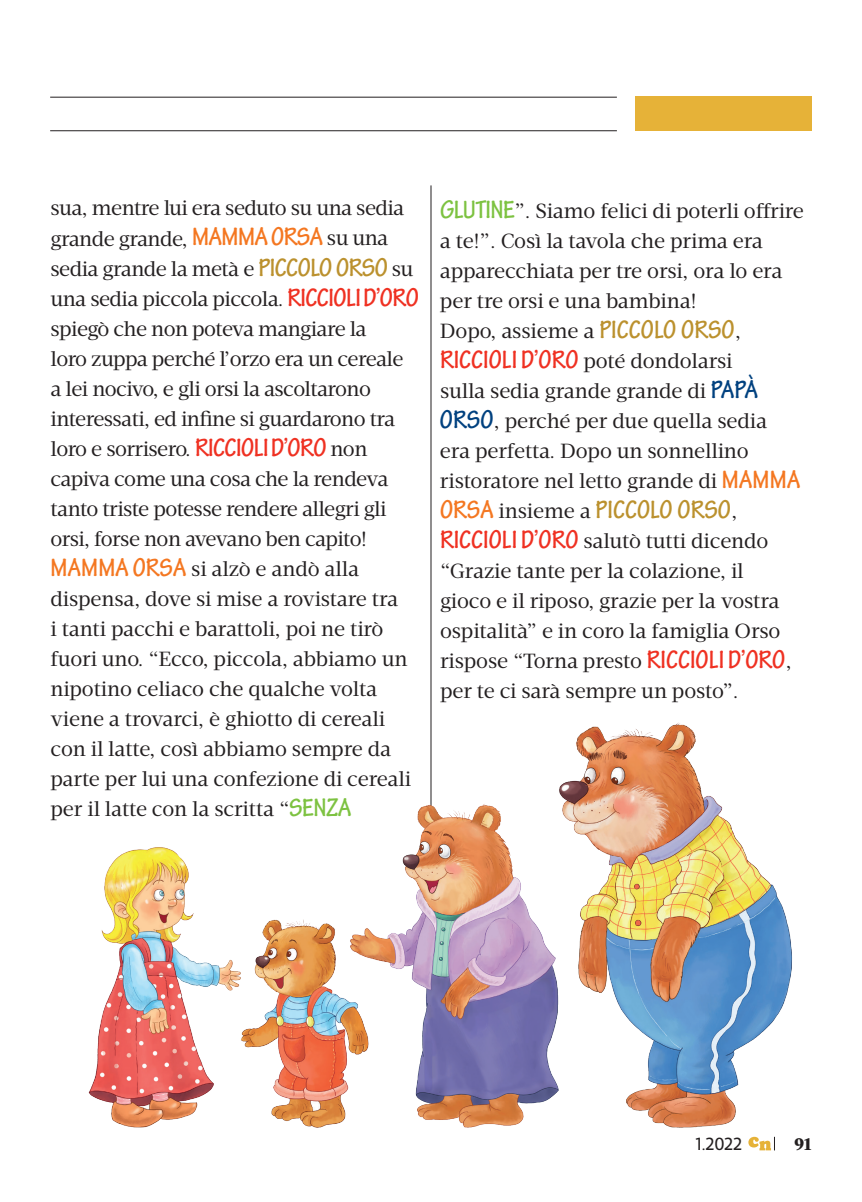
<style>
.page{position:relative;width:862px;height:1202px;background:#fff}
.page>*{position:absolute;margin:0;border:0;box-sizing:border-box;transform-origin:0 0}
.t1{font:700 condensed 27px "Tekton Pro";color:#bb912e}
.t2{font:21px/30px "Velino Text";letter-spacing:-.01em;color:#231f20}
.t3{font:18px "Velino Sans";color:#231f20}
.t4{font:800 18px "Acta";color:#231f20}
.s1{font-family:"Tekton Pro";font-weight:700;font-stretch:condensed;font-size:27px;color:#f47721}
.s2{font-family:"Tekton Pro";font-weight:700;font-stretch:condensed;font-size:27px;color:#bb912e}
.s3{font-family:"Tekton Pro";font-weight:700;font-stretch:condensed;font-size:27px;color:#ef3122}
.s4{font-family:"Tekton Pro";font-weight:700;font-stretch:condensed;font-size:27px;color:#7dc241}
.s5{font-family:"Tekton Pro";font-weight:700;font-stretch:condensed;font-size:27px;color:#01417f}
.s6{color:#f47721}
.s7{font-family:"Velino Text";font-weight:400;font-stretch:normal;font-size:21px;color:#231f20}
</style>
<div class="page">
<hr style="left:50px;top:97px;width:566px;height:1px;background:#231f20">
<hr style="left:50px;top:130px;width:566px;height:1px;background:#231f20">
<svg style="left:748px;top:1140px;width:27px;height:10px"></svg>
<svg style="left:784px;top:96px;width:23px;height:1px"></svg>
<div style="left:634px;top:97px;width:177px;height:34px;background:#e6b238"></div>
<hr style="left:430px;top:185px;width:1px;height:656px;background:#231f20">
<img style="left:88px;top:694px;width:704px;height:446px">
<p class="t2" style="left:50px;top:193px;width:370px">sua, mentre lui era seduto su una sedia grande grande, <span class="s1">MAMMA ORSA</span> su una sedia grande la metà e <span class="s2">PICCOLO ORSO</span> su una sedia piccola piccola. <span class="s3">RICCIOLI D’ORO </span>spiegò che non poteva mangiare la<br>loro zuppa perché l’orzo era un cereale a lei nocivo, e gli orsi la ascoltarono interessati, ed infine si guardarono tra loro e sorrisero. <span class="s3">RICCIOLI D’ORO</span> non capiva come una cosa che la rendeva tanto triste potesse rendere allegri gli orsi, forse non avevano ben capito!<br><span class="s1">MAMMA ORSA</span> si alzò e andò alla dispensa, dove si mise a rovistare tra<br>i tanti pacchi e barattoli, poi ne tirò fuori uno. “Ecco, piccola, abbiamo un nipotino celiaco che qualche volta viene a trovarci, è ghiotto di cereali con il latte, così abbiamo sempre da parte per lui una confezione di cereali per il latte con la scritta “<span class="s4">SENZA</span></p>
<p class="t2" style="left:440px;top:196px;width:365px"><span class="s4">GLUTINE</span>”. Siamo felici di poterli offrire a te!”. Così la tavola che prima era apparecchiata per tre orsi, ora lo era per tre orsi e una bambina!<br>Dopo, assieme a <span class="s2">PICCOLO ORSO</span>, <span class="s3">RICCIOLI D’ORO</span> poté dondolarsi<br>sulla sedia grande grande di <span class="s5">PAPÀ ORSO</span>, perché per due quella sedia<br>era perfetta. Dopo un sonnellino ristoratore nel letto grande di <span class="s1">MAMMA</span></p>
<p class="t1" style="left:440px;top:494px;width:299px"><span class="s6">ORSA</span> <span class="s7">insieme a</span> PICCOLO ORSO<span class="s7">,</span></p>
<p class="t2" style="left:440px;top:526px;width:353px"><span class="s3">RICCIOLI D’ORO</span> salutò tutti dicendo “Grazie tante per la colazione, il gioco e il riposo, grazie per la vostra ospitalità” e in coro la famiglia Orso rispose “Torna presto <span class="s3">RICCIOLI D’ORO</span>, per te ci sarà sempre un posto”.</p>
<p class="t3" style="left:695px;top:1133px;width:48px">1.2022</p>
<p class="t4" style="left:794px;top:1133px;width:19px">91</p>
</div>
